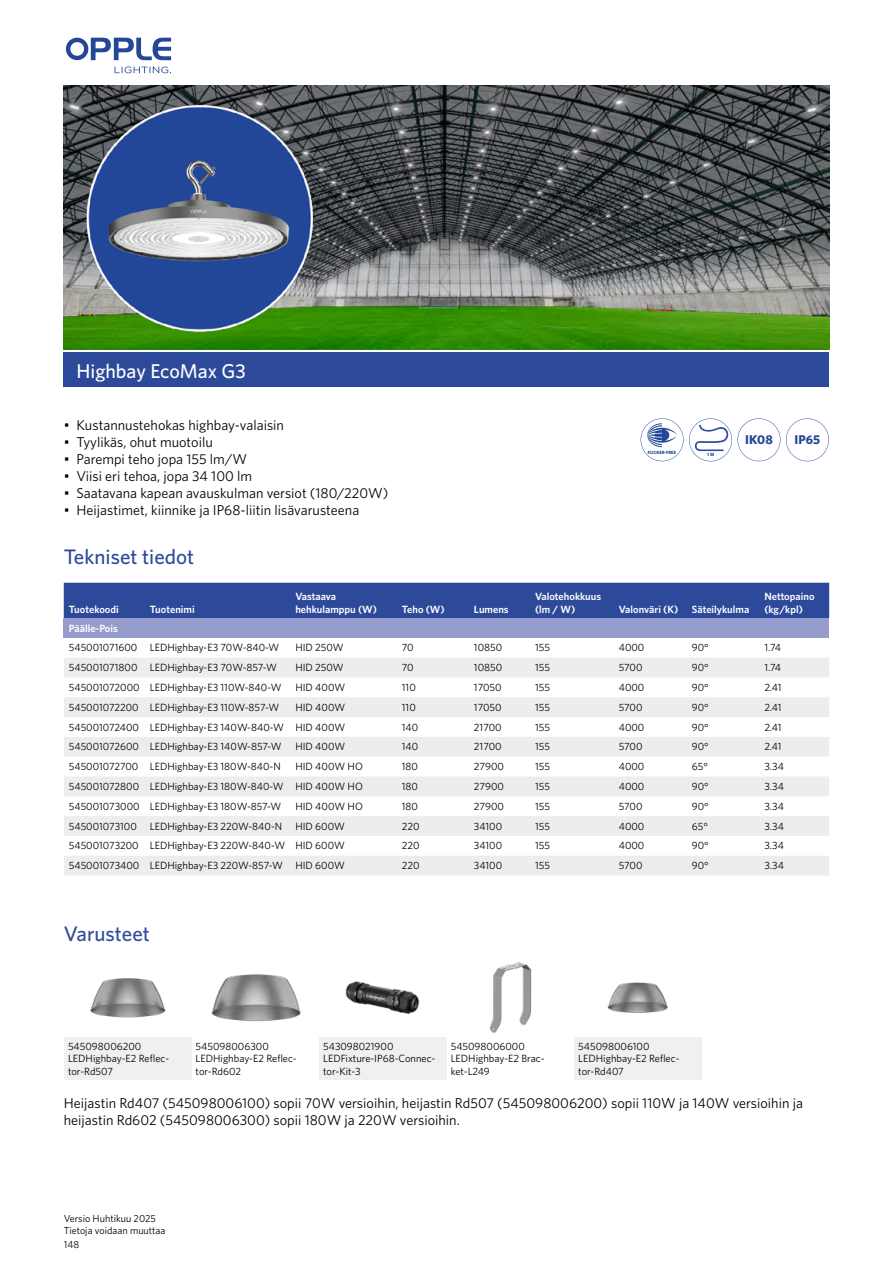
<style>
.page{position:relative;width:893px;height:1263px;background:#fff}
.page>*{position:absolute;margin:0;border:0;box-sizing:border-box;transform-origin:0 0}
.t1{font:500 21px "Whitney";color:#2d4a9a}
.t2{font:500 19.95px "Whitney";color:#fff}
.t3{font:14.25px/17.1px "Whitney";color:#000}
.t4{font:700 12.75px "Whitney";color:#244798}
.t5{font:10.5px/12.6px "Whitney";color:#000}
.t6{font:600 10.5px/12.6px "Whitney";color:#fff}
.t7{font:10.2px/12.1px "Whitney";color:#000}
.t8{font:700 4.5px "Whitney";color:#244798}
</style>
<div class="page">
<svg style="left:66px;top:37px;width:105px;height:36px"></svg>
<div style="left:64px;top:352px;width:765px;height:35px;background:#2d4a9a"></div>
<img style="left:64px;top:85px;width:765px;height:265px">
<svg style="left:640px;top:418px;width:189px;height:44px"></svg>
<div style="left:64px;top:583px;width:765px;height:35px;background:#2d4a9a"></div>
<div style="left:64px;top:618px;width:765px;height:20px;background:#979cce"></div>
<svg style="left:64px;top:658px;width:765px;height:217px;fill:#ededed"></svg>
<div style="left:64px;top:1037px;width:127px;height:42px;background:#f0f0f0"></div>
<img style="left:90px;top:962px;width:578px;height:72px">
<div style="left:319px;top:1037px;width:127px;height:42px;background:#f0f0f0"></div>
<div style="left:574px;top:1037px;width:128px;height:42px;background:#f0f0f0"></div>
<h2 class="t2" style="left:77px;top:357px;width:171px">Highbay EcoMax G3</h2>
<h3 class="t3" style="left:64px;top:416px;width:222px">• Kustannustehokas highbay-valaisin</h3>
<h3 class="t3" style="left:64px;top:433px;width:151px">• Tyylikäs, ohut muotoilu</h3>
<h3 class="t3" style="left:64px;top:450px;width:185px">• Parempi teho jopa 155 lm/W</h3>
<h3 class="t3" style="left:64px;top:467px;width:190px">• Viisi eri tehoa, jopa 34 100 lm</h3>
<h3 class="t3" style="left:64px;top:484px;width:326px">• Saatavana kapean avauskulman versiot (180/220W)</h3>
<h3 class="t3" style="left:64px;top:501px;width:297px">• Heijastimet, kiinnike ja IP68-liitin lisävarusteena</h3>
<h1 class="t1" style="left:64px;top:543px;width:132px">Tekniset tiedot</h1>
<p class="t6" style="left:69px;top:603px;width:51px">Tuotekoodi</p>
<p class="t6" style="left:150px;top:603px;width:46px">Tuotenimi</p>
<p class="t6" style="left:295px;top:590px;width:83px">Vastaava hehkulamppu (W)</p>
<p class="t6" style="left:402px;top:603px;width:44px">Teho (W)</p>
<p class="t6" style="left:474px;top:603px;width:36px">Lumens</p>
<p class="t8" style="left:648px;top:449px;width:30px">FLICKER-FREE</p>
<p class="t8" style="left:707px;top:451px;width:8px">1 M</p>
<p class="t4" style="left:745px;top:431px;width:29px">IK08</p>
<p class="t4" style="left:795px;top:431px;width:27px">IP65</p>
<p class="t6" style="left:535px;top:590px;width:68px">Valotehokkuus (lm / W)</p>
<p class="t6" style="left:619px;top:603px;width:61px">Valonväri (K)</p>
<p class="t6" style="left:692px;top:603px;width:59px">Säteilykulma</p>
<p class="t6" style="left:764px;top:590px;width:52px">Nettopaino (kg/kpl)</p>
<p class="t6" style="left:69px;top:621px;width:50px">Päälle-Pois</p>
<p class="t5" style="left:69px;top:641px;width:212px">545001071600 LEDHighbay-E3 70W-840-W</p>
<p class="t5" style="left:295px;top:641px;width:50px">HID 250W</p>
<p class="t5" style="left:402px;top:641px;width:13px">70</p>
<p class="t5" style="left:474px;top:641px;width:30px">10850</p>
<p class="t5" style="left:535px;top:641px;width:16px">155</p>
<p class="t5" style="left:619px;top:641px;width:27px">4000</p>
<p class="t5" style="left:692px;top:641px;width:18px">90°</p>
<p class="t5" style="left:764px;top:641px;width:18px">1.74</p>
<p class="t5" style="left:69px;top:661px;width:210px">545001071800 LEDHighbay-E3 70W-857-W</p>
<p class="t5" style="left:295px;top:661px;width:50px">HID 250W</p>
<p class="t5" style="left:402px;top:661px;width:13px">70</p>
<p class="t5" style="left:474px;top:661px;width:30px">10850</p>
<p class="t5" style="left:535px;top:661px;width:16px">155</p>
<p class="t5" style="left:619px;top:661px;width:25px">5700</p>
<p class="t5" style="left:692px;top:661px;width:18px">90°</p>
<p class="t5" style="left:764px;top:661px;width:18px">1.74</p>
<p class="t5" style="left:69px;top:681px;width:214px">545001072000 LEDHighbay-E3 110W-840-W</p>
<p class="t5" style="left:295px;top:681px;width:51px">HID 400W</p>
<p class="t5" style="left:402px;top:681px;width:15px">110</p>
<p class="t5" style="left:474px;top:681px;width:29px">17050</p>
<p class="t5" style="left:535px;top:681px;width:16px">155</p>
<p class="t5" style="left:619px;top:681px;width:27px">4000</p>
<p class="t5" style="left:692px;top:681px;width:18px">90°</p>
<p class="t5" style="left:764px;top:681px;width:19px">2.41</p>
<p class="t5" style="left:69px;top:700px;width:212px">545001072200 LEDHighbay-E3 110W-857-W</p>
<p class="t5" style="left:295px;top:700px;width:51px">HID 400W</p>
<p class="t5" style="left:402px;top:700px;width:15px">110</p>
<p class="t5" style="left:474px;top:700px;width:29px">17050</p>
<p class="t5" style="left:535px;top:700px;width:16px">155</p>
<p class="t5" style="left:619px;top:700px;width:25px">5700</p>
<p class="t5" style="left:692px;top:700px;width:18px">90°</p>
<p class="t5" style="left:764px;top:700px;width:19px">2.41</p>
<p class="t5" style="left:69px;top:720px;width:278px">545001072400 LEDHighbay-E3 140W-840-W HID 400W</p>
<p class="t5" style="left:402px;top:720px;width:18px">140</p>
<p class="t5" style="left:474px;top:720px;width:29px">21700</p>
<p class="t5" style="left:535px;top:720px;width:16px">155</p>
<p class="t5" style="left:619px;top:720px;width:27px">4000</p>
<p class="t5" style="left:692px;top:720px;width:18px">90°</p>
<p class="t5" style="left:764px;top:720px;width:19px">2.41</p>
<p class="t5" style="left:69px;top:740px;width:214px">545001072600 LEDHighbay-E3 140W-857-W</p>
<p class="t5" style="left:295px;top:740px;width:51px">HID 400W</p>
<p class="t5" style="left:402px;top:740px;width:18px">140</p>
<p class="t5" style="left:474px;top:740px;width:29px">21700</p>
<p class="t5" style="left:535px;top:740px;width:16px">155</p>
<p class="t5" style="left:619px;top:740px;width:25px">5700</p>
<p class="t5" style="left:692px;top:740px;width:18px">90°</p>
<p class="t5" style="left:764px;top:740px;width:19px">2.41</p>
<p class="t5" style="left:69px;top:760px;width:213px">545001072700 LEDHighbay-E3 180W-840-N</p>
<p class="t5" style="left:295px;top:760px;width:69px">HID 400W HO</p>
<p class="t5" style="left:402px;top:760px;width:18px">180</p>
<p class="t5" style="left:474px;top:760px;width:31px">27900</p>
<p class="t5" style="left:535px;top:760px;width:16px">155</p>
<p class="t5" style="left:619px;top:760px;width:27px">4000</p>
<p class="t5" style="left:692px;top:760px;width:18px">65°</p>
<p class="t5" style="left:764px;top:760px;width:21px">3.34</p>
<p class="t5" style="left:69px;top:780px;width:295px">545001072800 LEDHighbay-E3 180W-840-W HID 400W HO</p>
<p class="t5" style="left:402px;top:780px;width:18px">180</p>
<p class="t5" style="left:474px;top:780px;width:31px">27900</p>
<p class="t5" style="left:535px;top:780px;width:16px">155</p>
<p class="t5" style="left:619px;top:780px;width:27px">4000</p>
<p class="t5" style="left:692px;top:780px;width:18px">90°</p>
<p class="t5" style="left:764px;top:780px;width:21px">3.34</p>
<p class="t5" style="left:69px;top:799px;width:214px">545001073000 LEDHighbay-E3 180W-857-W</p>
<p class="t5" style="left:295px;top:799px;width:69px">HID 400W HO</p>
<p class="t5" style="left:402px;top:799px;width:18px">180</p>
<p class="t5" style="left:474px;top:799px;width:31px">27900</p>
<p class="t5" style="left:535px;top:799px;width:16px">155</p>
<p class="t5" style="left:619px;top:799px;width:25px">5700</p>
<p class="t5" style="left:692px;top:799px;width:18px">90°</p>
<p class="t5" style="left:764px;top:799px;width:21px">3.34</p>
<p class="t5" style="left:69px;top:819px;width:278px">545001073100 LEDHighbay-E3 220W-840-N HID 600W</p>
<p class="t5" style="left:402px;top:819px;width:19px">220</p>
<p class="t5" style="left:474px;top:819px;width:30px">34100</p>
<p class="t5" style="left:535px;top:819px;width:16px">155</p>
<p class="t5" style="left:619px;top:819px;width:27px">4000</p>
<p class="t5" style="left:692px;top:819px;width:18px">65°</p>
<p class="t5" style="left:764px;top:819px;width:21px">3.34</p>
<p class="t5" style="left:69px;top:839px;width:278px">545001073200 LEDHighbay-E3 220W-840-W HID 600W</p>
<p class="t5" style="left:402px;top:839px;width:19px">220</p>
<p class="t5" style="left:474px;top:839px;width:30px">34100</p>
<p class="t5" style="left:535px;top:839px;width:16px">155</p>
<p class="t5" style="left:619px;top:839px;width:27px">4000</p>
<p class="t5" style="left:692px;top:839px;width:18px">90°</p>
<p class="t5" style="left:764px;top:839px;width:21px">3.34</p>
<p class="t5" style="left:69px;top:859px;width:278px">545001073400 LEDHighbay-E3 220W-857-W HID 600W</p>
<p class="t5" style="left:402px;top:859px;width:19px">220</p>
<p class="t5" style="left:474px;top:859px;width:30px">34100</p>
<p class="t5" style="left:535px;top:859px;width:16px">155</p>
<p class="t5" style="left:619px;top:859px;width:25px">5700</p>
<p class="t5" style="left:692px;top:859px;width:18px">90°</p>
<p class="t5" style="left:764px;top:859px;width:21px">3.34</p>
<h1 class="t1" style="left:64px;top:919px;width:88px">Varusteet</h1>
<p class="t5" style="left:68px;top:1039px;width:103px">545098006200<br>LEDHighbay-E2 Reflec&shy;tor-Rd507</p>
<p class="t5" style="left:196px;top:1039px;width:103px">545098006300<br>LEDHighbay-E2 Reflec&shy;tor-Rd602</p>
<p class="t5" style="left:323px;top:1039px;width:114px">543098021900<br>LEDFixture-IP68-Connec&shy;tor-Kit-3</p>
<p class="t5" style="left:451px;top:1039px;width:95px">545098006000<br>LEDHighbay-E2 Brac&shy;ket-L249</p>
<p class="t5" style="left:578px;top:1039px;width:103px">545098006100<br>LEDHighbay-E2 Reflec&shy;tor-Rd407</p>
<h3 class="t3" style="left:64px;top:1094px;width:741px">Heijastin Rd407 (545098006100) sopii 70W versioihin, heijastin Rd507 (545098006200) sopii 110W ja 140W versioihin ja heijastin Rd602 (545098006300) sopii 180W ja 220W versioihin.</h3>
<p class="t7" style="left:64px;top:1212px;width:103px">Versio Huhtikuu 2025<br>Tietoja voidaan muuttaa</p>
<p class="t7" style="left:64px;top:1238px;width:17px">148</p>
</div>
